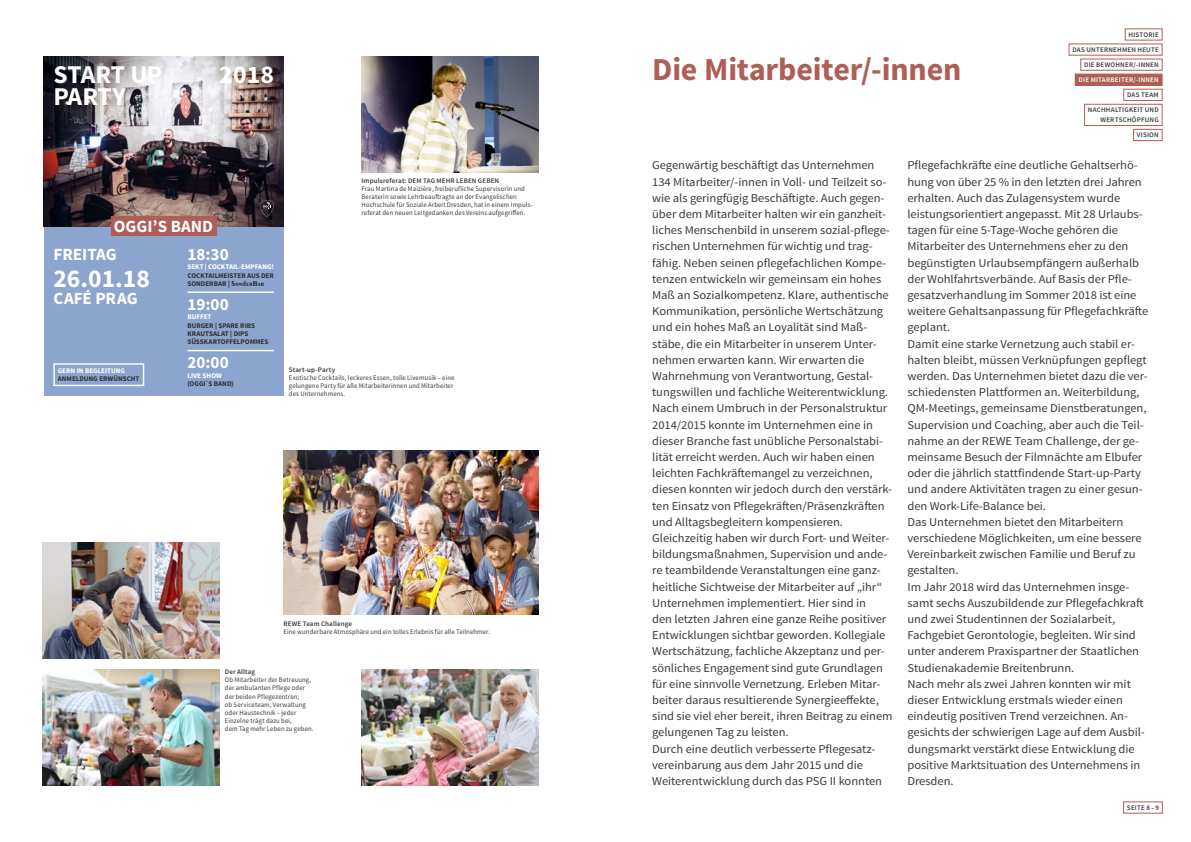
<style>
.page{position:relative;width:1191px;height:842px;background:#fff}
.page>*{position:absolute;margin:0;border:0;box-sizing:border-box;transform-origin:0 0}
.t1{font:700 32px "Source Sans Pro";letter-spacing:-.005em;color:#af5e57}
.t2{font:700 25.6px "Source Sans Pro";color:#fff}
.t3{font:700 17.1px/27.9px "Source Sans Pro";color:#fff}
.t4{font:12px/16.2px "Source Sans Pro";letter-spacing:-.005em;color:#3a3a39;scale:1.05 1}
.t5{font:700 7.1px/8.3px "Source Sans Pro";letter-spacing:-.005em;color:#303031}
.t6{font:700 7.1px "Source Sans Pro";letter-spacing:-.005em;color:#fff}
.t7{font:7px/8.1px "Source Sans Pro";letter-spacing:.015em;color:#3a3a39;scale:.95 1}
.t8{font:600 7px/15.1px "Source Sans Pro";letter-spacing:.025em;color:#3a3a39;text-align:right}
.t9{font:600 7px "Source Sans Pro";letter-spacing:.025em;color:#fff}
</style>
<div class="page">
<img style="left:43px;top:543px;width:177px;height:115px">
<img style="left:361px;top:670px;width:178px;height:115px">
<img style="left:43px;top:670px;width:177px;height:115px">
<img style="left:283px;top:451px;width:256px;height:164px">
<img style="left:361px;top:57px;width:178px;height:116px">
<div style="left:44px;top:57px;width:239px;height:339px;background:#8ca5cf"></div>
<img style="left:44px;top:57px;width:239px;height:169px">
<div style="left:111px;top:216px;width:105px;height:20px;background:#ae5d57"></div>
<svg style="left:260px;top:200px;width:14px;height:17px"></svg>
<svg style="left:231px;top:281px;width:33px;height:5px"></svg>
<hr style="left:187px;top:291px;width:87px;height:2px;background:#fff">
<hr style="left:187px;top:350px;width:87px;height:1px;background:#fff">
<div style="left:53px;top:363px;width:91px;height:23px;border:1px solid #fff"></div>
<div style="left:1124px;top:28px;width:38px;height:13px;border:1px solid #af5e57"></div>
<div style="left:1068px;top:43px;width:94px;height:13px;border:1px solid #af5e57"></div>
<div style="left:1080px;top:59px;width:82px;height:12px;border:1px solid #af5e57"></div>
<div style="left:1075px;top:74px;width:87px;height:11px;background:#af5e57"></div>
<div style="left:1074px;top:74px;width:88px;height:12px;border:1px solid #af5e57"></div>
<div style="left:1123px;top:89px;width:39px;height:12px;border:1px solid #af5e57"></div>
<div style="left:1084px;top:104px;width:78px;height:22px;border:1px solid #af5e57"></div>
<div style="left:1133px;top:129px;width:29px;height:12px;border:1px solid #af5e57"></div>
<div style="left:1123px;top:801px;width:39px;height:13px;border:1px solid #af5e57"></div>
<h2 class="t2" style="left:53px;top:58px;width:111px">START UP</h2>
<h2 class="t2" style="left:219px;top:58px;width:56px">2018</h2>
<h2 class="t2" style="left:53px;top:80px;width:74px">PARTY</h2>
<h3 class="t3" style="left:53px;top:213px;width:161px;text-indent:61px">OGGIʼS BAND<br>FREITAG</h3>
<h2 class="t2" style="left:53px;top:262px;width:98px">26.01.18</h2>
<h3 class="t3" style="left:53px;top:285px;width:86px">CAFÉ PRAG</h3>
<h3 class="t3" style="left:187px;top:241px;width:43px">18:30</h3>
<p class="t6" style="left:187px;top:262px;width:88px">SEKT | COCKTAIL-EMPFANG!</p>
<p class="t5" style="left:187px;top:271px;width:88px">COCKTAILMEISTER AUS DER<br>SONDERBAR |</p>
<h3 class="t3" style="left:187px;top:291px;width:43px">19:00</h3>
<p class="t6" style="left:187px;top:313px;width:26px">BUFFET</p>
<p class="t5" style="left:187px;top:321px;width:82px">BURGER | SPARE RIBS<br>KRAUTSALAT | DIPS<br>SÜSSKARTOFFELPOMMES</p>
<h3 class="t3" style="left:187px;top:349px;width:43px">20:00</h3>
<p class="t6" style="left:187px;top:371px;width:36px">LIVE SHOW</p>
<p class="t5" style="left:187px;top:380px;width:48px">(OGGI`S BAND)</p>
<p class="t6" style="left:58px;top:366px;width:69px">GERN IN BEGLEITUNG</p>
<p class="t5" style="left:58px;top:375px;width:83px">ANMELDUNG ERWÜNSCHT</p>
<p class="t8" style="left:361px;top:173px;width:139px">Impulsreferat: DEM TAG MEHR LEBEN GEBEN</p>
<p class="t7" style="left:361px;top:185px;width:182px">Frau Martina de Maizière, freiberufliche Supervisorin und Beraterin sowie Lehrbeauftragte an der Evangelischen Hochschule für Soziale Arbeit Dresden, hat in einem Impuls&shy;referat den neuen Leitgedanken des Vereins aufgegriffen.</p>
<p class="t8" style="left:289px;top:362px;width:48px">Start-up-Party</p>
<p class="t7" style="left:289px;top:374px;width:176px">Exotische Cocktails, leckeres Essen, tolle Livemusik – eine gelungene Party für alle Mitarbeiterinnen und Mitarbeiter des Unternehmens.</p>
<p class="t8" style="left:283px;top:616px;width:70px">REWE Team Challenge</p>
<p class="t7" style="left:283px;top:627px;width:219px">Eine wunderbare Atmosphäre und ein tolles Erlebnis für alle Teilnehmer.</p>
<p class="t8" style="left:225px;top:665px;width:32px">Der Alltag</p>
<p class="t7" style="left:225px;top:676px;width:95px">Ob Mitarbeiter der Betreuung, der ambulanten Pflege oder der beiden Pflegezentren;<br>ob Serviceteam, Verwaltung oder Haustechnik – jeder<br>Einzelne trägt dazu bei,<br>dem Tag mehr Leben zu geben.</p>
<h1 class="t1" style="left:652px;top:49px;width:311px">Die Mitarbeiter/-innen</h1>
<p class="t8" style="left:1072px;top:27px;width:88px">HISTORIE<br>DAS UNTERNEHMEN HEUTE<br>DIE BEWOHNER/-INNEN</p>
<p class="t9" style="left:1078px;top:75px;width:82px">DIE MITARBEITER/-INNEN</p>
<p class="t8" style="left:1088px;top:87px;width:72px">DAS TEAM<br>NACHHALTIGKEIT UND</p>
<p class="t8" style="left:1100px;top:112px;width:60px">WERTSCHÖPFUNG<br>VISION</p>
<p class="t4" style="left:652px;top:157px;width:230px">Gegenwärtig beschäftigt das Unternehmen 134 Mitarbeiter/-innen in Voll- und Teilzeit so&shy;wie als geringfügig Beschäftigte. Auch gegen&shy;über dem Mitarbeiter halten wir ein ganzheit&shy;liches Menschenbild in unserem sozial-pflege&shy;rischen Unternehmen für wichtig und trag&shy;fähig. Neben seinen pflegefachlichen Kompe&shy;tenzen entwickeln wir gemeinsam ein hohes Maß an Sozialkompetenz. Klare, authentische Kommunikation, persönliche Wertschätzung und ein hohes Maß an Loyalität sind Maß&shy;stäbe, die ein Mitarbeiter in unserem Unter&shy;nehmen erwarten kann. Wir erwarten die Wahrnehmung von Verantwortung, Gestal&shy;tungswillen und fachliche Weiterentwicklung.<br>Nach einem Umbruch in der Personalstruktur 2014/2015 konnte im Unternehmen eine in dieser Branche fast unübliche Personalstabi&shy;lität erreicht werden. Auch wir haben einen leichten Fachkräftemangel zu verzeichnen, diesen konnten wir jedoch durch den verstärk&shy;ten Einsatz von Pflegekräften/Präsenzkräften und Alltagsbegleitern kompensieren.<br>Gleichzeitig haben wir durch Fort- und Weiter&shy;bildungsmaßnahmen, Supervision und ande&shy;re teambildende Veranstaltungen eine ganz&shy;heitliche Sichtweise der Mitarbeiter auf „ihr“ Unternehmen implementiert. Hier sind in<br>den letzten Jahren eine ganze Reihe positiver Entwicklungen sichtbar geworden. Kollegiale Wertschätzung, fachliche Akzeptanz und per&shy;sönliches Engagement sind gute Grundlagen für eine sinnvolle Vernetzung. Erleben Mitar&shy;beiter daraus resultierende Synergieeffekte, sind sie viel eher bereit, ihren Beitrag zu einem gelungenen Tag zu leisten.<br>Durch eine deutlich verbesserte Pflegesatz&shy;vereinbarung aus dem Jahr 2015 und die Weiterentwicklung durch das PSG II konnten</p>
<p class="t4" style="left:907px;top:157px;width:231px">Pflegefachkräfte eine deutliche Gehaltserhö&shy;hung von über 25 % in den letzten drei Jahren erhalten. Auch das Zulagensystem wurde leistungsorientiert angepasst. Mit 28 Urlaubs&shy;tagen für eine 5-Tage-Woche gehören die Mitarbeiter des Unternehmens eher zu den begünstigten Urlaubsempfängern außerhalb der Wohlfahrtsverbände. Auf Basis der Pfle&shy;gesatzverhandlung im Sommer 2018 ist eine weitere Gehaltsanpassung für Pflegefachkräfte geplant.<br>Damit eine starke Vernetzung auch stabil er&shy;halten bleibt, müssen Verknüpfungen gepflegt werden. Das Unternehmen bietet dazu die ver&shy;schiedensten Plattformen an. Weiterbildung, QM-Meetings, gemeinsame Dienstberatungen, Supervision und Coaching, aber auch die Teil&shy;nahme an der REWE Team Challenge, der ge&shy;meinsame Besuch der Filmnächte am Elbufer oder die jährlich stattfindende Start-up-Party und andere Aktivitäten tragen zu einer gesun&shy;den Work-Life-Balance bei.<br>Das Unternehmen bietet den Mitarbeitern verschiedene Möglichkeiten, um eine bessere Vereinbarkeit zwischen Familie und Beruf zu gestalten.<br>Im Jahr 2018 wird das Unternehmen insge&shy;samt sechs Auszubildende zur Pflegefachkraft und zwei Studentinnen der Sozialarbeit, Fachgebiet Gerontologie, begleiten. Wir sind unter anderem Praxispartner der Staatlichen Studienakademie Breitenbrunn.<br>Nach mehr als zwei Jahren konnten wir mit dieser Entwicklung erstmals wieder einen eindeutig positiven Trend verzeichnen. An&shy;gesichts der schwierigen Lage auf dem Ausbil&shy;dungsmarkt verstärkt diese Entwicklung die positive Marktsituation des Unternehmens in Dresden.</p>
<p class="t8" style="left:1127px;top:800px;width:34px">SEITE 8 – 9</p>
</div>
